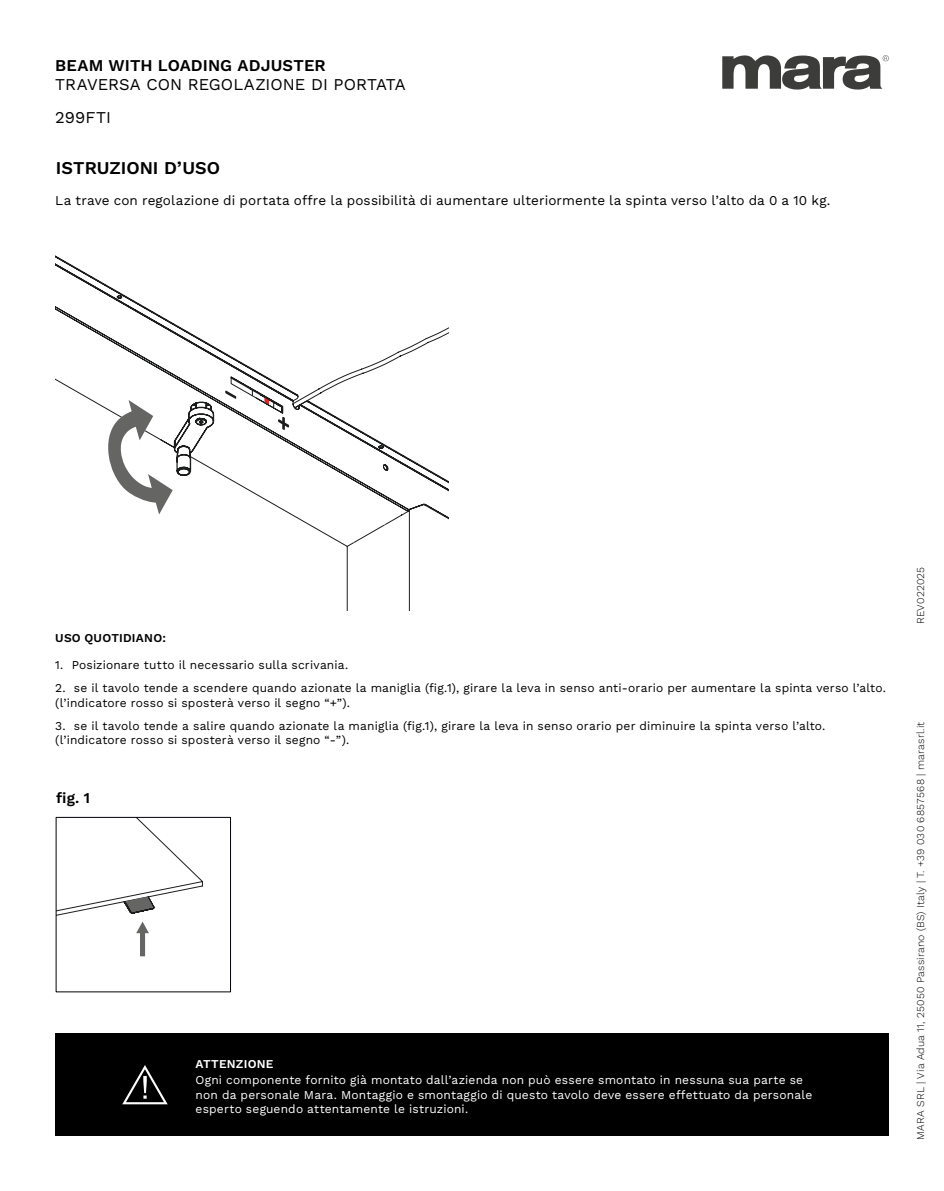
<style>
.page{position:relative;width:944px;height:1191px;background:#fff}
.page>*{position:absolute;margin:0;border:0;box-sizing:border-box;transform-origin:0 0}
.t1{font:600 18px "Work Sans";color:#000}
.t2{font:16.5px/32.5px "Work Sans";color:#000}
.t3{font:600 16.5px "Work Sans";letter-spacing:.005em;color:#000}
.t4{font:600 15px "Work Sans";color:#000}
.t5{font:13.5px "Work Sans";letter-spacing:.01em;color:#000}
.t6{font:12px/14.4px "Work Sans";letter-spacing:.015em;color:#000}
.t7{font:12px/14.4px "Work Sans";letter-spacing:.015em;color:#fff}
.t8{font:600 12px "Work Sans";letter-spacing:.02em;color:#000}
.t9{font:600 12px "Work Sans";letter-spacing:.015em;color:#fff}
.t10{font:300 10.5px "Work Sans";letter-spacing:.025em;color:#000}
</style>
<div class="page">
<svg style="left:722px;top:55px;width:167px;height:35px"></svg>
<div style="left:56px;top:817px;width:175px;height:175px;border:1px solid #050008"></div>
<svg style="left:56px;top:817px;width:147px;height:139px"></svg>
<div style="left:55px;top:1033px;width:834px;height:102px;background:#000"></div>
<svg style="left:122px;top:1065px;width:46px;height:39px"></svg>
<svg style="left:55px;top:255px;width:393px;height:355px"></svg>
<svg style="left:278px;top:417px;width:11px;height:13px"></svg>
<svg style="left:264px;top:398px;width:10px;height:9px"></svg>
<svg style="left:102px;top:334px;width:134px;height:180px"></svg>
<h2 class="t3" style="left:55px;top:52px;width:272px">BEAM WITH LOADING ADJUSTER</h2>
<h2 class="t2" style="left:55px;top:68px;width:352px">TRAVERSA CON REGOLAZIONE DI PORTATA<br>299FTI</h2>
<h1 class="t1" style="left:56px;top:154px;width:166px">ISTRUZIONI D’USO</h1>
<p class="t5" style="left:55px;top:190px;width:777px">La trave con regolazione di portata offre la possibilità di aumentare ulteriormente la spinta verso l’alto da 0 a 10 kg.</p>
<p class="t8" style="left:55px;top:629px;width:112px">USO QUOTIDIANO:</p>
<p class="t6" style="left:55px;top:657px;width:294px">1. Posizionare tutto il necessario sulla scrivania.</p>
<p class="t6" style="left:55px;top:680px;width:832px">2. se il tavolo tende a scendere quando azionate la maniglia (fig.1), girare la leva in senso anti-orario per aumentare la spinta verso l’alto. (l’indicatore rosso si sposterà verso il segno “+”).</p>
<p class="t6" style="left:55px;top:717px;width:772px">3. se il tavolo tende a salire quando azionate la maniglia (fig.1), girare la leva in senso orario per diminuire la spinta verso l’alto. (l’indicatore rosso si sposterà verso il segno “-”).</p>
<p class="t4" style="left:56px;top:786px;width:36px">fig. 1</p>
<p class="t9" style="left:196px;top:1054px;width:79px">ATTENZIONE</p>
<p class="t7" style="left:196px;top:1072px;width:618px">Ogni componente fornito già montato dall’azienda non può essere smontato in nessuna sua parte se non da personale Mara. Montaggio e smontaggio di questo tavolo deve essere effettuato da personale esperto seguendo attentamente le istruzioni.</p>
<p class="t10" style="left:912px;top:624px;width:59px;rotate:-90deg">REV022025</p>
<p class="t10" style="left:912px;top:1140px;width:420px;rotate:-90deg">MARA SRL | Via Adua 11, 25050 Passirano (BS) Italy | T. +39 030 6857568 | marasrl.it</p>
</div>
